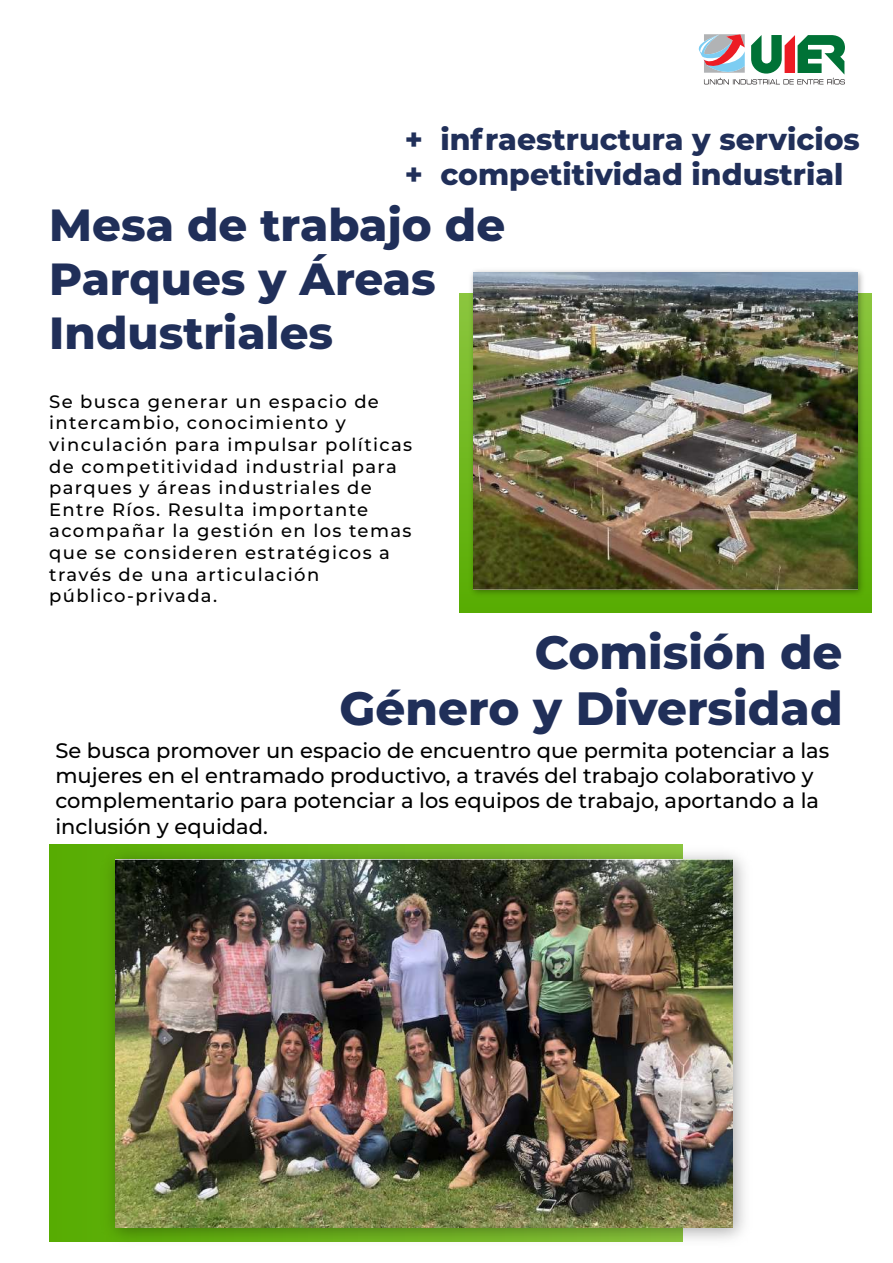
<style>
.page{position:relative;width:893px;height:1263px;background:#fff}
.page>*{position:absolute;margin:0;border:0;box-sizing:border-box;transform-origin:0 0}
.t1{font:800 46.65px/55.9px "Montserrat";color:#202f59;text-align:right}
.t2{font:800 45px/54px "Montserrat";color:#202f59}
.t3{font:800 29.85px/35.8px "Montserrat";color:#202f59}
.t4{font:500 21px/25.2px "Montserrat";color:#000}
.t5{font:500 18px/21.6px "Montserrat";letter-spacing:.075em;color:#000}
</style>
<div class="page">
<div style="left:460px;top:293px;width:411px;height:320px;background:linear-gradient(to bottom,#8cc63f,#57ac02)"></div>
<div style="left:49px;top:845px;width:634px;height:396px;background:#59ad04"></div>
<svg style="left:698px;top:34px;width:147px;height:50px"></svg>
<img style="left:95px;top:844px;width:650px;height:398px">
<img style="left:115px;top:860px;width:617px;height:368px">
<img style="left:466px;top:270px;width:402px;height:331px">
<img style="left:474px;top:273px;width:383px;height:317px">
<h3 class="t3" style="left:405px;top:120px;width:457px">+ infraestructura y servicios + competitividad industrial</h3>
<h2 class="t2" style="left:49px;top:196px;width:457px">Mesa de trabajo de<br>Parques y Áreas<br>Industriales</h2>
<p class="t5" style="left:49px;top:390px;width:365px">Se busca generar un espacio de intercambio, conocimiento y vinculación para impulsar políticas de competitividad industrial para parques y áreas industriales de<br>Entre Ríos. Resulta importante acompañar la gestión en los temas que se consideren estratégicos a través de una articulación público-privada.</p>
<h1 class="t1" style="left:339px;top:622px;width:505px">Comisión de<br>Género y Diversidad</h1>
<p class="t4" style="left:55px;top:737px;width:775px">Se busca promover un espacio de encuentro que permita potenciar a las mujeres en el entramado productivo, a través del trabajo colaborativo y complementario para potenciar a los equipos de trabajo, aportando a la inclusión y equidad.</p>
</div>
